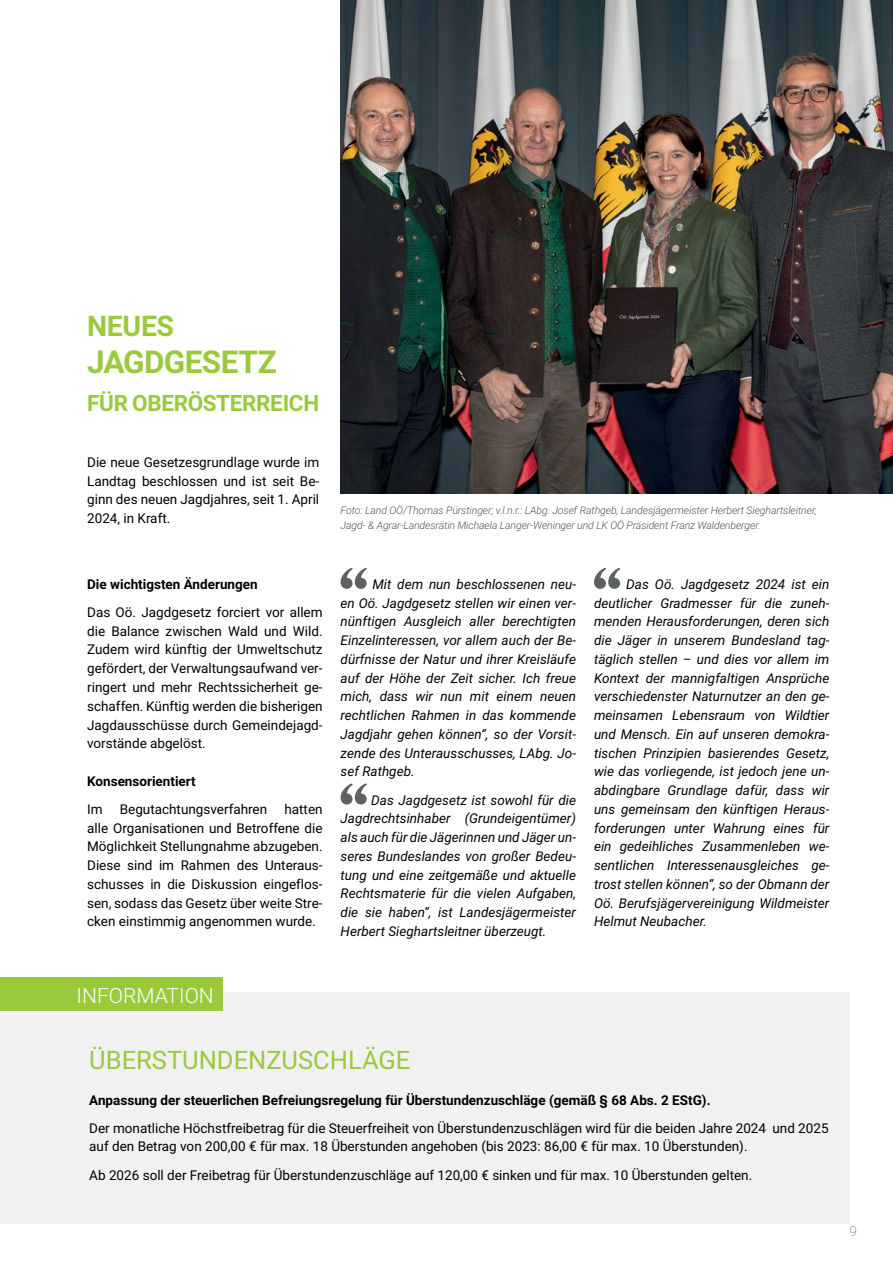
<style>
.page{position:relative;width:893px;height:1263px;background:#fff}
.page>*{position:absolute;margin:0;border:0;box-sizing:border-box;transform-origin:0 0}
.Überschrift_Innenteil{font:700 31.5px "Roboto";letter-spacing:-.015em;color:#9aca3c}
.Überschrift_Innenteil-2{font:700 28.5px "Roboto";letter-spacing:-.015em;color:#9aca3c}
.Ü_Regular_17pt_KAP_grün{font:25.5px "Roboto";color:#9aca3c}
.Überschrift_Innenteil-3{font:700 22.5px "Roboto";letter-spacing:-.015em;color:#9aca3c}
.Ü_Light_14pt_KAP_Absatzschattierung_grün{font:300 21px "Roboto";color:#fff}
.Fließtext_Regular_schwarz{font:italic 13.5px/18.8px "Roboto";color:#000;text-align:justify}
.Fließtext_Regular_schwarz-2{font:13.5px/18.8px "Roboto";color:#000;text-align:justify}
.Fließtext_Bold{font:700 13.5px "Roboto";color:#000}
.t1{font:100 13.5px "Roboto";color:#515254}
.Fotocredit_grau{font:italic 300 10.5px/15px "Roboto";letter-spacing:-.01em;color:#515254}
</style>
<div class="page">
<svg style="left:341px;top:568px;width:26px;height:21px"></svg>
<svg style="left:341px;top:783px;width:26px;height:21px"></svg>
<svg style="left:594px;top:568px;width:26px;height:21px"></svg>
<img style="left:340px;top:0;width:553px;height:493px">
<div style="left:0;top:992px;width:850px;height:231px;background:#f1f1f2"></div>
<div style="left:0;top:977px;width:222px;height:34px;background:#9aca3c"></div>
<p class="Überschrift_Innenteil-2" style="left:87px;top:306px;width:88px">NEUES</p>
<p class="Überschrift_Innenteil" style="left:87px;top:340px;width:191px">JAGDGESETZ</p>
<p class="Überschrift_Innenteil-3" style="left:87px;top:387px;width:234px">FÜR OBERÖSTERREICH</p>
<p class="Fließtext_Regular_schwarz-2" style="left:87px;top:452px;width:234px">Die neue Gesetzesgrundlage wurde im Landtag beschlossen und ist seit Be&shy;ginn des neuen Jagdjahres, seit 1. April 2024, in Kraft.</p>
<p class="Fotocredit_grau" style="left:341px;top:502px;width:478px">Foto: Land OÖ/Thomas Pürstinger; v.l.n.r.: LAbg. Josef Rathgeb, Landesjägermeister Herbert Sieghartsleitner,<br>Jagd- &amp; Agrar-Landesrätin Michaela Langer-Weninger und LK OÖ Präsident Franz Waldenberger.</p>
<p class="Fließtext_Bold" style="left:87px;top:575px;width:172px">Die wichtigsten Änderungen</p>
<p class="Fließtext_Regular_schwarz-2" style="left:87px;top:602px;width:237px">Das Oö. Jagdgesetz forciert vor allem die Balance zwischen Wald und Wild.<br>Zudem wird künftig der Umweltschutz gefördert, der Verwaltungsaufwand ver&shy;ringert und mehr Rechtssicherheit ge&shy;schaffen. Künftig werden die bisherigen Jagdausschüsse durch Gemeindejagd&shy;vorstände abgelöst.</p>
<p class="Fließtext_Bold" style="left:87px;top:771px;width:110px">Konsensorientiert</p>
<p class="Fließtext_Regular_schwarz-2" style="left:87px;top:799px;width:17px">Im</p>
<p class="Fließtext_Regular_schwarz-2" style="left:120px;top:799px;width:149px">Begutachtungsverfahren</p>
<p class="Fließtext_Regular_schwarz-2" style="left:87px;top:799px;width:237px;text-indent:197px">hatten alle Organisationen und Betroffene die Möglichkeit Stellungnahme abzugeben.<br>Diese sind im Rahmen des Unteraus&shy;schusses in die Diskussion eingeflos&shy;sen, sodass das Gesetz über weite Stre&shy;cken einstimmig angenommen wurde.</p>
<p class="Fließtext_Regular_schwarz" style="left:341px;top:574px;width:237px;text-indent:32px">Mit dem nun beschlossenen neu&shy;en Oö. Jagdgesetz stellen wir einen ver&shy;nünftigen Ausgleich aller berechtigten Einzelinteressen, vor allem auch der Be&shy;dürfnisse der Natur und ihrer Kreisläufe auf der Höhe der Zeit sicher. Ich freue mich, dass wir nun mit einem neuen rechtlichen Rahmen in das kommende Jagdjahr gehen können“, so der Vorsit&shy;zende des Unterausschusses, LAbg. Jo&shy;sef Rathgeb.</p>
<p class="Fließtext_Regular_schwarz" style="left:341px;top:790px;width:237px;text-indent:31px">Das Jagdgesetz ist sowohl für die Jagdrechtsinhaber (Grundeigentümer) als auch für die Jägerinnen und Jäger un&shy;seres Bundeslandes von großer Bedeu&shy;tung und eine zeitgemäße und aktuelle Rechtsmaterie für die vielen Aufgaben, die sie haben“, ist Landesjägermeister Herbert Sieghartsleitner überzeugt.</p>
<p class="Fließtext_Regular_schwarz" style="left:594px;top:574px;width:237px;text-indent:32px">Das Oö. Jagdgesetz 2024 ist ein deutlicher Gradmesser für die zuneh&shy;menden Herausforderungen, deren sich die Jäger in unserem Bundesland tag&shy;täglich stellen – und dies vor allem im Kontext der mannigfaltigen Ansprüche verschiedenster Naturnutzer an den ge&shy;meinsamen Lebensraum von Wildtier und Mensch. Ein auf unseren demokra&shy;tischen Prinzipien basierendes Gesetz, wie das vorliegende, ist jedoch jene un&shy;abdingbare Grundlage dafür, dass wir uns gemeinsam den künftigen Heraus&shy;forderungen unter Wahrung eines für ein gedeihliches Zusammenleben we&shy;sentlichen Interessenausgleiches ge&shy;trost stellen können“, so der Obmann der Oö. Berufsjägervereinigung Wildmeister Helmut Neubacher.</p>
<p class="Ü_Light_14pt_KAP_Absatzschattierung_grün" style="left:77px;top:981px;width:139px">INFORMATION</p>
<p class="Ü_Regular_17pt_KAP_grün" style="left:89px;top:1041px;width:323px">ÜBERSTUNDENZUSCHLÄGE</p>
<p class="Fließtext_Bold" style="left:89px;top:1090px;width:623px">Anpassung der steuerlichen Befreiungsregelung für Überstundenzuschläge (gemäß § 68 Abs. 2 EStG).</p>
<p class="Fließtext_Regular_schwarz-2" style="left:89px;top:1118px;width:741px">Der monatliche Höchstfreibetrag für die Steuerfreiheit von Überstundenzuschlägen wird für die beiden Jahre 2024 und 2025 auf den Betrag von 200,00 € für max. 18 Überstunden angehoben (bis 2023: 86,00 € für max. 10 Überstunden).</p>
<p class="Fließtext_Regular_schwarz-2" style="left:89px;top:1165px;width:664px">Ab 2026 soll der Freibetrag für Überstundenzuschläge auf 120,00 € sinken und für max. 10 Überstunden gelten.</p>
<p class="t1" style="left:850px;top:1221px;width:9px">9</p>
</div>
